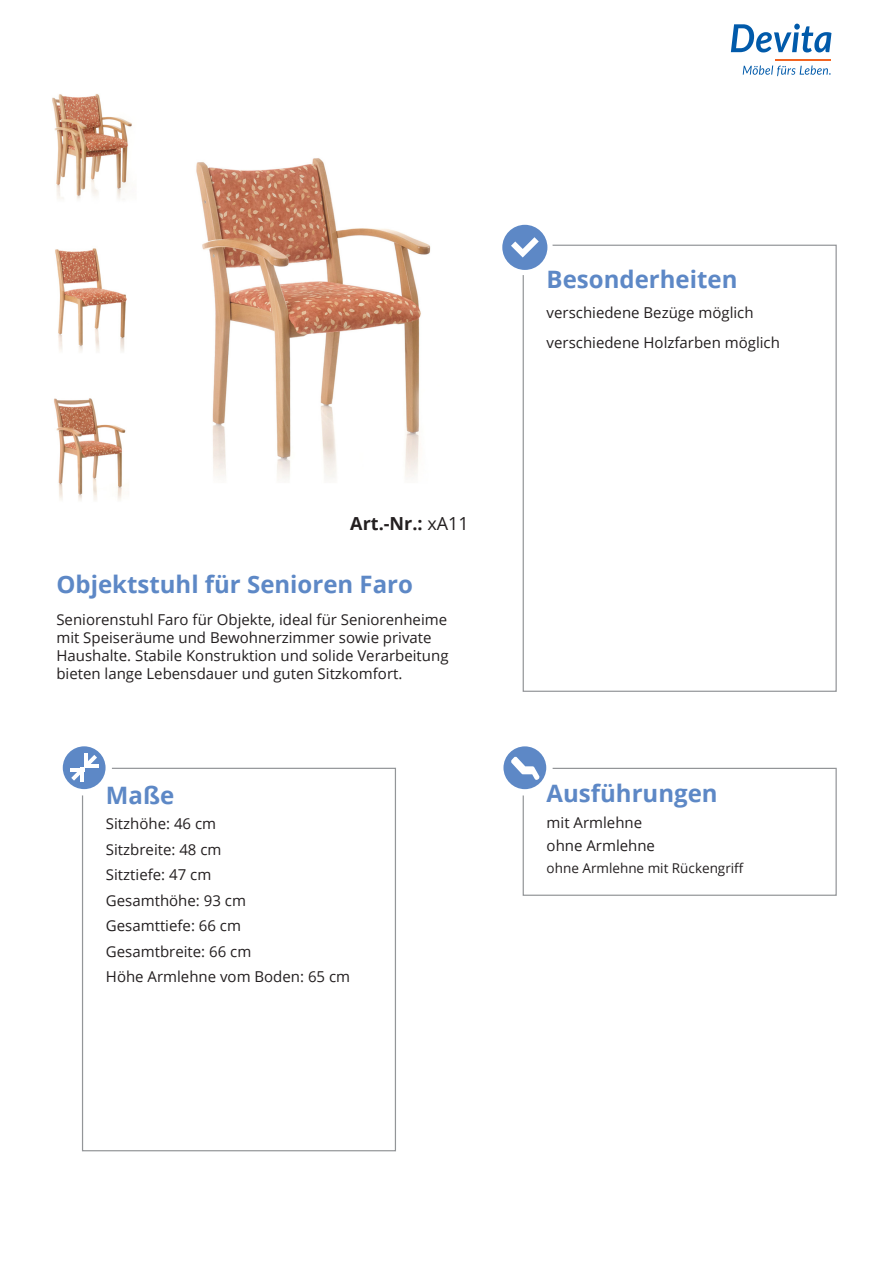
<style>
.page{position:relative;width:893px;height:1263px;background:#fff}
.page>*{position:absolute;margin:0;border:0;box-sizing:border-box;transform-origin:0 0}
.t1{font:700 24px "Open Sans";color:#5d88c6}
.t2{font:700 18px "Open Sans";color:#231f20}
.t3{font:15px/18px "Open Sans";color:#231f20}
.t4{font:13.5px "Open Sans";color:#231f20}
.s1{font-weight:400}
</style>
<div class="page">
<div style="left:523px;top:245px;width:314px;height:447px;border:1px solid #939598"></div>
<div style="left:82px;top:768px;width:314px;height:383px;border:1px solid #939598"></div>
<div style="left:523px;top:768px;width:314px;height:128px;border:1px solid #939598"></div>
<svg style="left:500px;top:222px;width:50px;height:51px"></svg>
<div style="left:497px;top:220px;width:56px;height:55px;border:5px solid #fff;border-radius:50%"></div>
<svg style="left:511px;top:237px;width:28px;height:20px"></svg>
<svg style="left:60px;top:743px;width:49px;height:49px"></svg>
<div style="left:56px;top:740px;width:56px;height:55px;border:6px solid #fff;border-radius:50%"></div>
<hr style="left:84px;top:753px;width:4px;height:15px;background:#fff">
<hr style="left:84px;top:764px;width:14px;height:4px;background:#fff">
<hr style="left:80px;top:768px;width:4px;height:14px;background:#fff">
<hr style="left:70px;top:768px;width:14px;height:4px;background:#fff">
<svg style="left:71px;top:755px;width:26px;height:26px"></svg>
<svg style="left:743px;top:65px;width:88px;height:11px"></svg>
<svg style="left:731px;top:24px;width:100px;height:28px"></svg>
<hr style="left:776px;top:59px;width:55px;height:2px;background:#f36421">
<svg style="left:500px;top:743px;width:49px;height:49px"></svg>
<div style="left:497px;top:740px;width:56px;height:55px;border:6px solid #fff;border-radius:50%"></div>
<svg style="left:511px;top:756px;width:29px;height:24px"></svg>
<img style="left:196px;top:158px;width:235px;height:322px">
<img style="left:52px;top:94px;width:80px;height:105px">
<img style="left:54px;top:398px;width:72px;height:103px">
<img style="left:55px;top:248px;width:72px;height:104px">
<p class="t2" style="left:350px;top:511px;width:120px">Art.-Nr.: <span class="s1">xA11</span></p>
<p class="t1" style="left:56px;top:567px;width:358px">Objektstuhl für Senioren Faro</p>
<p class="t3" style="left:56px;top:610px;width:394px">Seniorenstuhl Faro für Objekte, ideal für Seniorenheime mit Speiseräume und Bewohnerzimmer sowie private Haushalte. Stabile Konstruktion und solide Verarbeitung bieten lange Lebensdauer und guten Sitzkomfort.</p>
<p class="t1" style="left:106px;top:778px;width:70px">Maße</p>
<p class="t3" style="left:106px;top:815px;width:112px">Sitzhöhe: 46 cm</p>
<p class="t3" style="left:106px;top:840px;width:117px">Sitzbreite: 48 cm</p>
<p class="t3" style="left:106px;top:866px;width:107px">Sitztiefe: 47 cm</p>
<p class="t3" style="left:106px;top:891px;width:142px">Gesamthöhe: 93 cm</p>
<p class="t3" style="left:106px;top:917px;width:137px">Gesamttiefe: 66 cm</p>
<p class="t3" style="left:106px;top:942px;width:147px">Gesamtbreite: 66 cm</p>
<p class="t3" style="left:106px;top:968px;width:246px">Höhe Armlehne vom Boden: 65 cm</p>
<p class="t1" style="left:547px;top:262px;width:192px">Besonderheiten</p>
<p class="t3" style="left:547px;top:303px;width:208px">verschiedene Bezüge möglich</p>
<p class="t3" style="left:547px;top:333px;width:235px">verschiedene Holzfarben möglich</p>
<p class="t1" style="left:547px;top:776px;width:173px">Ausführungen</p>
<p class="t3" style="left:547px;top:814px;width:97px">mit Armlehne</p>
<p class="t3" style="left:547px;top:836px;width:110px">ohne Armlehne</p>
<p class="t4" style="left:547px;top:859px;width:199px">ohne Armlehne mit Rückengriff</p>
</div>
